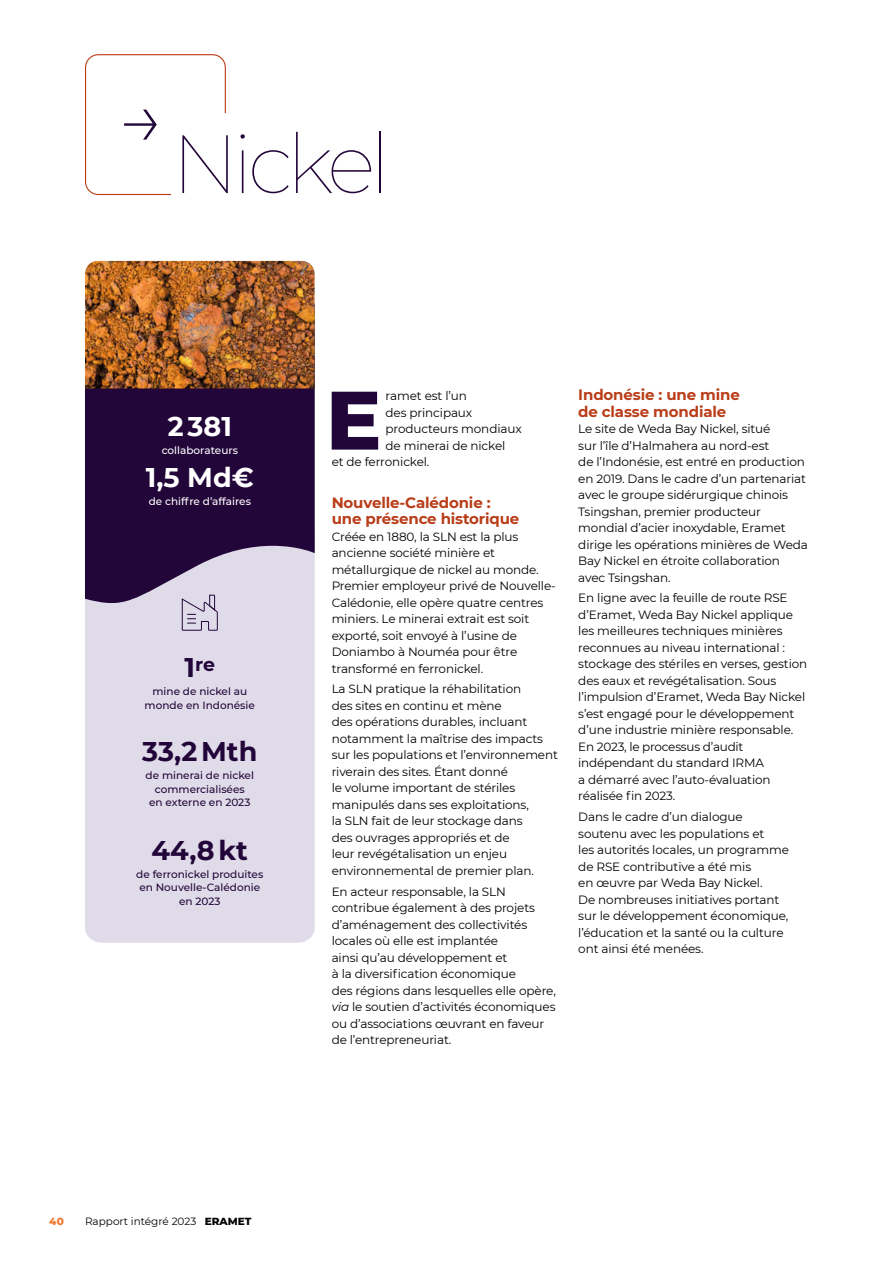
<style>
.page{position:relative;width:893px;height:1263px;background:#fff}
.page>*{position:absolute;margin:0;border:0;box-sizing:border-box;transform-origin:0 0}
.t1{font:800 82.65px "Montserrat";color:#220639}
.Titre_2_extralight_C35_33{font:100 82.5px "Montserrat";letter-spacing:-.075em;color:#220639}
.t2{font:700 27px "Montserrat";color:#220639}
.t3{font:700 27px "Montserrat";color:#fff}
.t4{font:700 18.9px "Montserrat";color:#220639}
.t5{font:700 15px/16.5px "Montserrat";letter-spacing:-.01em;color:#b93d18}
.t6{font:12px/16.5px "Montserrat";letter-spacing:-.01em;color:#000}
.t7{font:500 10.5px/13.5px "Montserrat";color:#220639;text-align:center}
.t8{font:500 10.5px "Montserrat";color:#fff}
.t9{font:10.5px "Montserrat";color:#000}
.t10{font:800 10.5px "Montserrat";color:#ef7830}
.s1{font-size:27px}
.s2{font-weight:800}
.s3{font-style:italic}
</style>
<div class="page">
<div style="left:85px;top:609px;width:230px;height:334px;background:#dfdbe8"></div>
<svg style="left:85px;top:388px;width:230px;height:221px;background:#412955"></svg>
<svg style="left:181px;top:594px;width:37px;height:37px"></svg>
<img style="left:85px;top:261px;width:230px;height:127px">
<div style="left:85px;top:54px;width:141px;height:141px;border:1px solid #b93d18;border-radius:13px"></div>
<div style="left:171px;top:113px;width:436px;height:89px;background:#fff"></div>
<svg style="left:124px;top:110px;width:33px;height:30px"></svg>
<p class="Titre_2_extralight_C35_33" style="left:171px;top:109px;width:221px">Nickel</p>
<p class="t3" style="left:168px;top:407px;width:66px">2 381</p>
<p class="t8" style="left:162px;top:443px;width:78px">collaborateurs</p>
<p class="t3" style="left:146px;top:458px;width:109px">1,5 Md€</p>
<p class="t8" style="left:149px;top:494px;width:104px">de chiffre d’affaires</p>
<p class="t4" style="left:185px;top:650px;width:32px"><span class="s1">1</span>re</p>
<p class="t7" style="left:145px;top:684px;width:112px">mine de nickel au monde en Indonésie</p>
<p class="t2" style="left:142px;top:732px;width:117px">33,2 Mth</p>
<p class="t7" style="left:146px;top:768px;width:110px">de minerai de nickel commercialisées<br>en externe en 2023</p>
<p class="t2" style="left:152px;top:831px;width:98px">44,8 kt</p>
<p class="t7" style="left:136px;top:867px;width:129px">de ferronickel produites en Nouvelle-Calédonie en 2023</p>
<p class="t10" style="left:49px;top:1213px;width:16px">40</p>
<p class="t9" style="left:85px;top:1214px;width:168px">Rapport intégré 2023 <span class="s2">ERAMET</span></p>
<p class="t1" style="left:326px;top:360px;width:57px">E</p>
<p class="t6" style="left:386px;top:387px;width:83px">ramet est l’un</p>
<p class="t6" style="left:386px;top:404px;width:88px">des principaux</p>
<p class="t6" style="left:386px;top:420px;width:138px">producteurs mondiaux</p>
<p class="t6" style="left:386px;top:437px;width:121px">de minerai de nickel</p>
<p class="t6" style="left:332px;top:453px;width:99px">et de ferronickel.</p>
<p class="t5" style="left:332px;top:493px;width:189px">Nouvelle-Calédonie : une présence historique</p>
<p class="t6" style="left:332px;top:528px;width:226px">Créée en 1880, la SLN est la plus ancienne société minière et métallurgique de nickel au monde.<br>Premier employeur privé de Nouvelle-<br>Calédonie, elle opère quatre centres miniers. Le minerai extrait est soit exporté, soit envoyé à l’usine de<br>Doniambo à Nouméa pour être transformé en ferronickel.</p>
<p class="t6" style="left:332px;top:680px;width:228px">La SLN pratique la réhabilitation<br>des sites en continu et mène<br>des opérations durables, incluant notamment la maîtrise des impacts sur les populations et l’environnement riverain des sites. Étant donné<br>le volume important de stériles manipulés dans ses exploitations,<br>la SLN fait de leur stockage dans<br>des ouvrages appropriés et de<br>leur revégétalisation un enjeu environnemental de premier plan.</p>
<p class="t6" style="left:332px;top:883px;width:226px">En acteur responsable, la SLN contribue également à des projets d’aménagement des collectivités locales où elle est implantée<br>ainsi qu’au développement et<br>à la diversification économique<br>des régions dans lesquelles elle opère, <span class="s3">via</span> le soutien d’activités économiques ou d’associations œuvrant en faveur de l’entrepreneuriat.</p>
<p class="t5" style="left:578px;top:386px;width:163px">Indonésie : une mine de classe mondiale</p>
<p class="t6" style="left:578px;top:420px;width:231px">Le site de Weda Bay Nickel, situé<br>sur l’île d’Halmahera au nord-est<br>de l’Indonésie, est entré en production en 2019. Dans le cadre d’un partenariat avec le groupe sidérurgique chinois Tsingshan, premier producteur mondial d’acier inoxydable, Eramet dirige les opérations minières de Weda Bay Nickel en étroite collaboration avec Tsingshan.</p>
<p class="t6" style="left:578px;top:589px;width:231px">En ligne avec la feuille de route RSE d’Eramet, Weda Bay Nickel applique les meilleures techniques minières reconnues au niveau international : stockage des stériles en verses, gestion des eaux et revégétalisation. Sous l’impulsion d’Eramet, Weda Bay Nickel s’est engagé pour le développement d’une industrie minière responsable.<br>En 2023, le processus d’audit indépendant du standard IRMA<br>a démarré avec l’auto-évaluation réalisée fin 2023.</p>
<p class="t6" style="left:578px;top:808px;width:212px">Dans le cadre d’un dialogue soutenu avec les populations et<br>les autorités locales, un programme de RSE contributive a été mis<br>en œuvre par Weda Bay Nickel.<br>De nombreuses initiatives portant sur le développement économique, l’éducation et la santé ou la culture ont ainsi été menées.</p>
</div>
